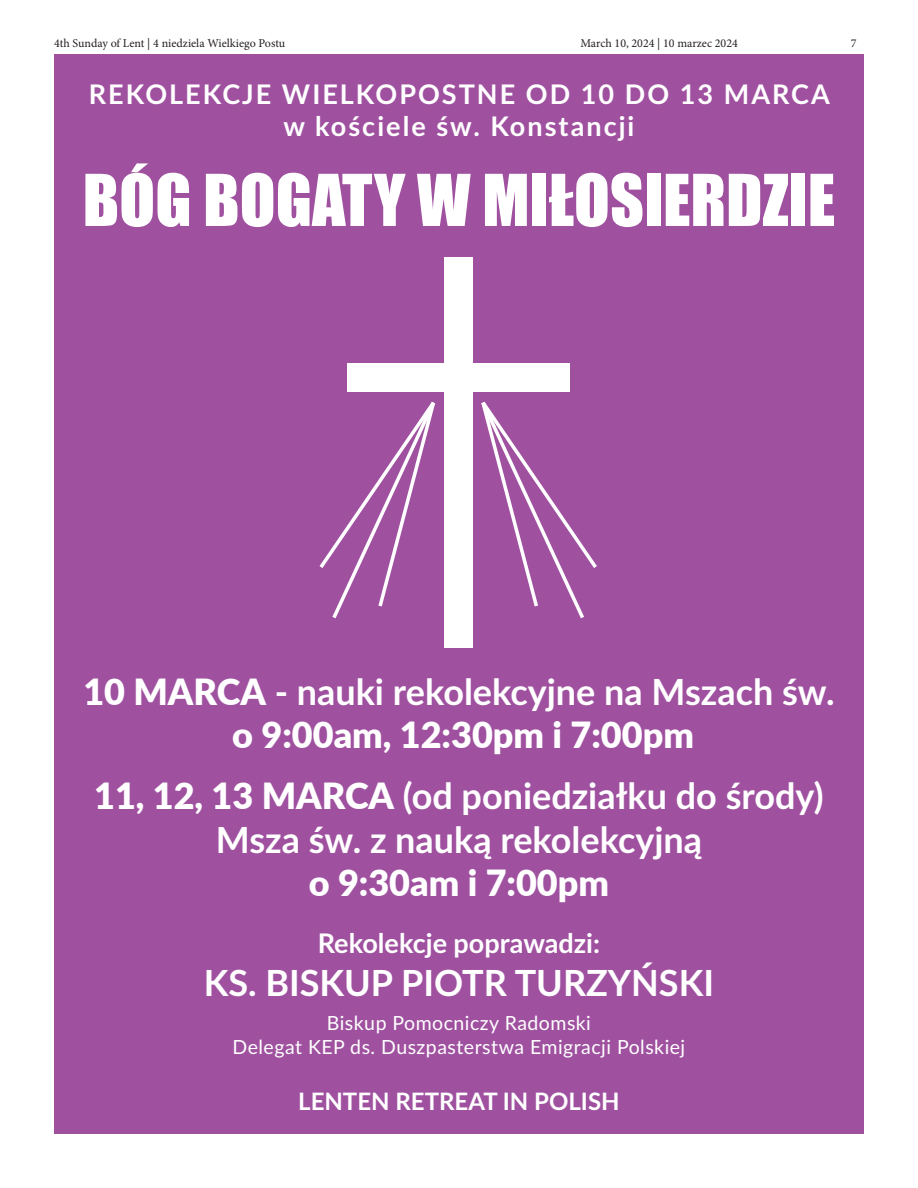
<style>
.page{position:relative;width:918px;height:1188px;background:#fff}
.page>*{position:absolute;margin:0;border:0;box-sizing:border-box;transform-origin:0 0}
.t1{font:66px "Impact";color:#fff}
.t2{font:700 36px/43.2px "Lato";color:#fff;text-align:center}
.t3{font:900 36px/43.2px "Lato";color:#fff;text-align:center}
.t4{font:700 27px/32.4px "Lato";letter-spacing:.075em;color:#fff;text-align:center}
.t5{font:700 27px "Lato";color:#fff}
.t6{font:700 24px "Lato";color:#fff}
.t7{font:19.5px/23.4px "Lato";letter-spacing:.025em;color:#fff;text-align:center}
.t8{font:12px "Minion Pro";color:#241f1f}
.s1{font-weight:700}
.s2{font-weight:900}
</style>
<div class="page">
<div style="left:54px;top:54px;width:810px;height:1080px;background:#9f51a0"></div>
<svg style="left:319px;top:401px;width:116px;height:218px"></svg>
<svg style="left:481px;top:401px;width:116px;height:218px"></svg>
<div style="left:444px;top:257px;width:28px;height:390px;background:#fff"></div>
<div style="left:347px;top:364px;width:222px;height:28px;background:#fff"></div>
<p class="t8" style="left:54px;top:35px;width:233px">4th Sunday of Lent | 4 niedziela Wielkiego Postu</p>
<p class="t8" style="left:580px;top:35px;width:159px">March 10, 2024 | 10 marzec 2024</p>
<p class="t8" style="left:851px;top:35px;width:7px">7</p>
<p class="t4" style="left:89px;top:76px;width:742px">REKOLEKCJE WIELKOPOSTNE OD 10 DO 13 MARCA w kościele św. Konstancji</p>
<h1 class="t1" style="left:83px;top:149px;width:754px">BÓG BOGATY W MIŁOSIERDZIE</h1>
<p class="t3" style="left:83px;top:669px;width:753px">10 MARCA <span class="s1">- nauki rekolekcyjne na Mszach św. </span>o 9:00am, 12:30pm i 7:00pm</p>
<p class="t2" style="left:94px;top:773px;width:731px"><span class="s2">11, 12, 13 MARCA</span> (od poniedziałku do środy)<br>Msza św. z nauką rekolekcyjną</p>
<p class="t3" style="left:309px;top:859px;width:302px">o 9:30am i 7:00pm</p>
<p class="t5" style="left:318px;top:923px;width:284px">Rekolekcje poprawadzi:</p>
<p class="t2" style="left:204px;top:960px;width:512px">KS. BISKUP PIOTR TURZYŃSKI</p>
<p class="t7" style="left:233px;top:1011px;width:454px">Biskup Pomocniczy Radomski<br>Delegat KEP ds. Duszpasterstwa Emigracji Polskiej</p>
<p class="t6" style="left:298px;top:1084px;width:323px">LENTEN RETREAT IN POLISH</p>
</div>
